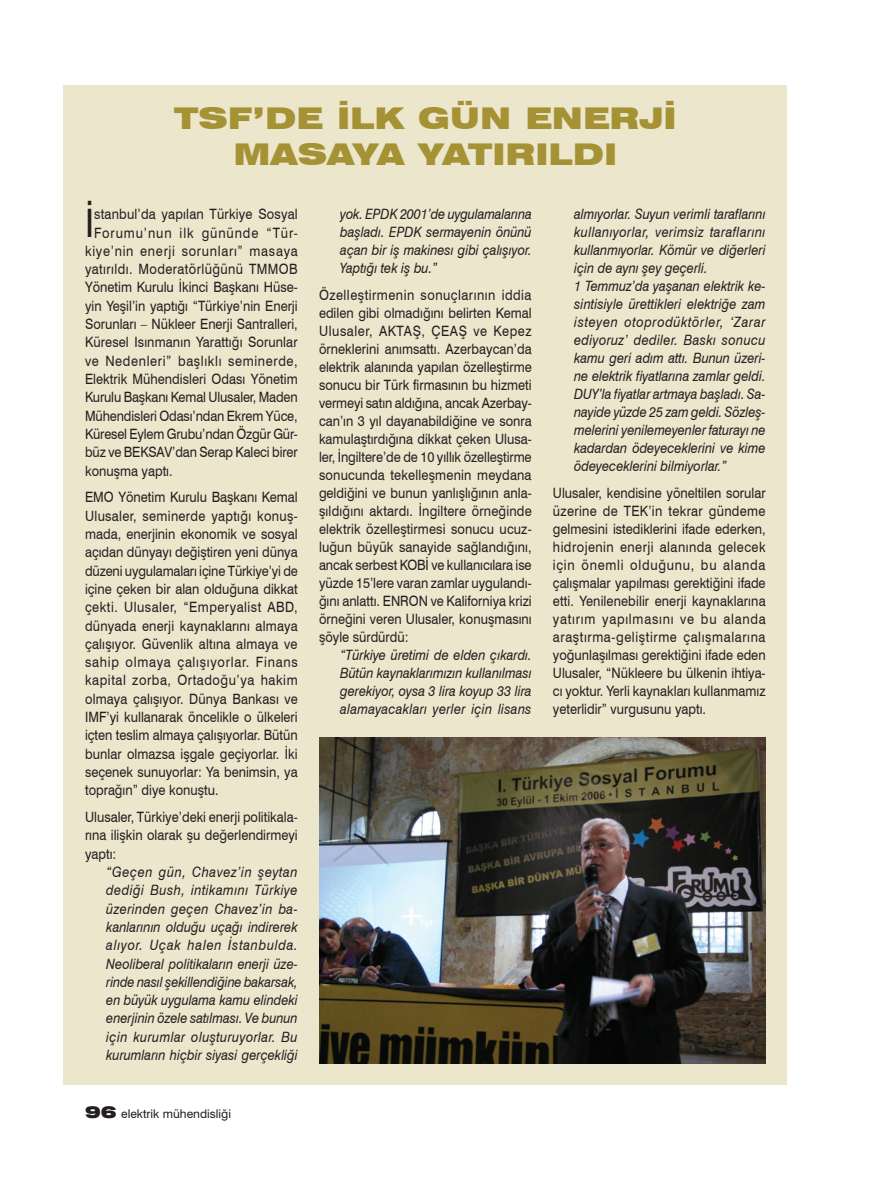
<style>
.page{position:relative;width:872px;height:1191px;background:#fff}
.page>*{position:absolute;margin:0;border:0;box-sizing:border-box;transform-origin:0 0}
.Paragraph_Style_Body{font:39.3px "Swiss 721 BT";color:#231f20;scale:.9 1}
.Paragraph_Style_Subhead2{font:900 expanded 30px/36px "Swiss 721 BT";color:#a59235;text-align:center}
.Paragraph_Style_Body-2{font:14.25px/18px "Swiss 721 BT";color:#231f20;text-align:justify;scale:.9 1}
.Paragraph_Style_Caption{font:italic 14.25px/18px "Swiss 721 BT";color:#231f20;text-align:justify;scale:.9 1}
.Paragraph_Style_Body-3{font:14.25px "Swiss 721 BT";letter-spacing:.055em;color:#231f20;scale:.9 1}
.Paragraph_Style_Body-4{font:14.25px "Swiss 721 BT";letter-spacing:.03em;color:#231f20;scale:.9 1}
.Paragraph_Style_Body-5{font:14.25px "Swiss 721 BT";letter-spacing:.05em;color:#231f20;scale:.9 1}
.Paragraph_Style_Body-6{font:14.25px "Swiss 721 BT";letter-spacing:.07em;color:#231f20;scale:.9 1}
.t1{font:12px "Swiss 721 BT";color:#231f20}
.s1{font-weight:900;font-stretch:expanded;font-size:16.5px}
</style>
<div class="page">
<div style="left:64px;top:85px;width:723px;height:999px;background:#ece6cc"></div>
<img style="left:319px;top:738px;width:446px;height:325px">
<p class="Paragraph_Style_Subhead2" style="left:174px;top:100px;width:504px">TSF’DE İLK GÜN ENERJİ<br>MASAYA YATIRILDI</p>
<p class="Paragraph_Style_Body" style="left:85px;top:199px;width:12px">İ</p>
<p class="Paragraph_Style_Body-2" style="left:94px;top:205px;width:228px">stanbul’da yapılan Türkiye Sosyal</p>
<p class="Paragraph_Style_Body-6" style="left:94px;top:224px;width:228px">Forumu’nun ilk gününde “Tür-</p>
<p class="Paragraph_Style_Body-3" style="left:85px;top:242px;width:238px">kiye’nin enerji sorunları” masaya</p>
<p class="Paragraph_Style_Body-4" style="left:85px;top:260px;width:238px">yatırıldı. Moderatörlüğünü TMMOB</p>
<p class="Paragraph_Style_Body-2" style="left:85px;top:278px;width:238px">Yönetim Kurulu İkinci Başkanı Hüse-</p>
<p class="Paragraph_Style_Body-2" style="left:85px;top:296px;width:238px">yin Yeşil’in yaptığı “Türkiye’nin Enerji</p>
<p class="Paragraph_Style_Body-2" style="left:85px;top:315px;width:238px">Sorunları – Nükleer Enerji Santralleri,</p>
<p class="Paragraph_Style_Body-2" style="left:85px;top:333px;width:238px">Küresel Isınmanın Yarattığı Sorunlar</p>
<p class="Paragraph_Style_Body-5" style="left:85px;top:352px;width:238px">ve Nedenleri” başlıklı seminerde,</p>
<p class="Paragraph_Style_Body-2" style="left:85px;top:370px;width:238px">Elektrik Mühendisleri Odası Yönetim</p>
<p class="Paragraph_Style_Body-2" style="left:85px;top:388px;width:238px">Kurulu Başkanı Kemal Ulusaler, Maden</p>
<p class="Paragraph_Style_Body-2" style="left:85px;top:406px;width:238px">Mühendisleri Odası’ndan Ekrem Yüce,</p>
<p class="Paragraph_Style_Body-2" style="left:85px;top:425px;width:238px">Küresel Eylem Grubu’ndan Özgür Gür-</p>
<p class="Paragraph_Style_Body-2" style="left:85px;top:443px;width:238px">büz ve BEKSAV’dan Serap Kaleci birer</p>
<p class="Paragraph_Style_Body-2" style="left:85px;top:461px;width:99px">konuşma yaptı.</p>
<p class="Paragraph_Style_Body-2" style="left:85px;top:488px;width:238px">EMO Yönetim Kurulu Başkanı Kemal Ulusaler, seminerde yaptığı konuş&shy;mada, enerjinin ekonomik ve sosyal açıdan dünyayı değiştiren yeni dünya düzeni uygulamaları içine Türkiye’yi de içine çeken bir alan olduğuna dikkat çekti. Ulusaler, “Emperyalist ABD, dünyada enerji kaynaklarını almaya çalışıyor. Güvenlik altına almaya ve sahip olmaya çalışıyorlar. Finans kapital zorba, Ortadoğu’ya hakim olmaya çalışıyor. Dünya Bankası ve IMF’yi kullanarak öncelikle o ülkeleri içten teslim almaya çalışıyorlar. Bütün bunlar olmazsa işgale geçiyorlar. İki seçenek sunuyorlar: Ya benimsin, ya toprağın” diye konuştu.</p>
<p class="Paragraph_Style_Body-2" style="left:85px;top:807px;width:238px">Ulusaler, Türkiye’deki enerji politikala&shy;rına ilişkin olarak şu değerlendirmeyi yaptı:</p>
<p class="Paragraph_Style_Caption" style="left:106px;top:862px;width:214px">“Geçen gün, Chavez’in şeytan dediği Bush, intikamını Türkiye üzerinden geçen Chavez’in ba&shy;kanlarının olduğu uçağı indirerek alıyor. Uçak halen İstanbulda.<br>Neoliberal politikaların enerji üze&shy;rinde nasıl şekillendiğine bakarsak, en büyük uygulama kamu elindeki enerjinin özele satılması. Ve bunun için kurumlar oluşturuyorlar. Bu kurumların hiçbir siyasi gerçekliği</p>
<p class="t1" style="left:85px;top:1107px;width:147px"><span class="s1">96</span> elektrik mühendisliği</p>
<p class="Paragraph_Style_Caption" style="left:340px;top:205px;width:214px">yok. EPDK 2001’de uygulamalarına başladı. EPDK sermayenin önünü açan bir iş makinesı gibi çalışıyor.<br>Yaptığı tek iş bu.”</p>
<p class="Paragraph_Style_Body-2" style="left:319px;top:285px;width:238px">Özelleştirmenin sonuçlarının iddia edilen gibi olmadığını belirten Kemal Ulusaler, AKTAŞ, ÇEAŞ ve Kepez örneklerini anımsattı. Azerbaycan’da elektrik alanında yapılan özelleştirme sonucu bir Türk firmasının bu hizmeti vermeyi satın aldığına, ancak Azerbay&shy;can’ın 3 yıl dayanabildiğine ve sonra kamulaştırdığına dikkat çeken Ulusa&shy;ler, İngiltere’de de 10 yıllık özelleştirme sonucunda tekelleşmenin meydana geldiğini ve bunun yanlışlığının anla&shy;şıldığını aktardı. İngiltere örneğinde elektrik özelleştirmesi sonucu ucuz&shy;luğun büyük sanayide sağlandığını, ancak serbest KOBİ ve kullanıcılara ise yüzde 15’lere varan zamlar uygulandı&shy;ğını anlattı. ENRON ve Kaliforniya krizi örneğini veren Ulusaler, konuşmasını şöyle sürdürdü:</p>
<p class="Paragraph_Style_Caption" style="left:340px;top:645px;width:214px">“Türkiye üretimi de elden çıkardı.<br>Bütün kaynaklarımızın kullanılması gerekiyor, oysa 3 lira koyup 33 lira alamayacakları yerler için lisans</p>
<p class="Paragraph_Style_Caption" style="left:574px;top:205px;width:214px">almıyorlar. Suyun verimli taraflarını kullanıyorlar, verimsiz taraflarını kullanmıyorlar. Kömür ve diğerleri için de aynı şey geçerli.</p>
<p class="Paragraph_Style_Caption" style="left:574px;top:277px;width:214px">1 Temmuz’da yaşanan elektrik ke&shy;sintisiyle ürettikleri elektriğe zam isteyen otoprodüktörler, ‘Zarar ediyoruz’ dediler. Baskı sonucu kamu geri adım attı. Bunun üzeri&shy;ne elektrik fiyatlarına zamlar geldi.<br>DUY’la fiyatlar artmaya başladı. Sa&shy;nayide yüzde 25 zam geldi. Sözleş&shy;melerini yenilemeyenler faturayı ne kadardan ödeyeceklerini ve kime ödeyeceklerini bilmiyorlar.”</p>
<p class="Paragraph_Style_Body-2" style="left:553px;top:483px;width:238px">Ulusaler, kendisine yöneltilen sorular üzerine de TEK’in tekrar gündeme gelmesini istediklerini ifade ederken, hidrojenin enerji alanında gelecek için önemli olduğunu, bu alanda çalışmalar yapılması gerektiğini ifade etti. Yenilenebilir enerji kaynaklarına yatırım yapılmasını ve bu alanda araştırma-geliştirme çalışmalarına yoğunlaşılması gerektiğini ifade eden Ulusaler, “Nükleere bu ülkenin ihtiya&shy;cı yoktur. Yerli kaynakları kullanmamız yeterlidir” vurgusunu yaptı.</p>
</div>
